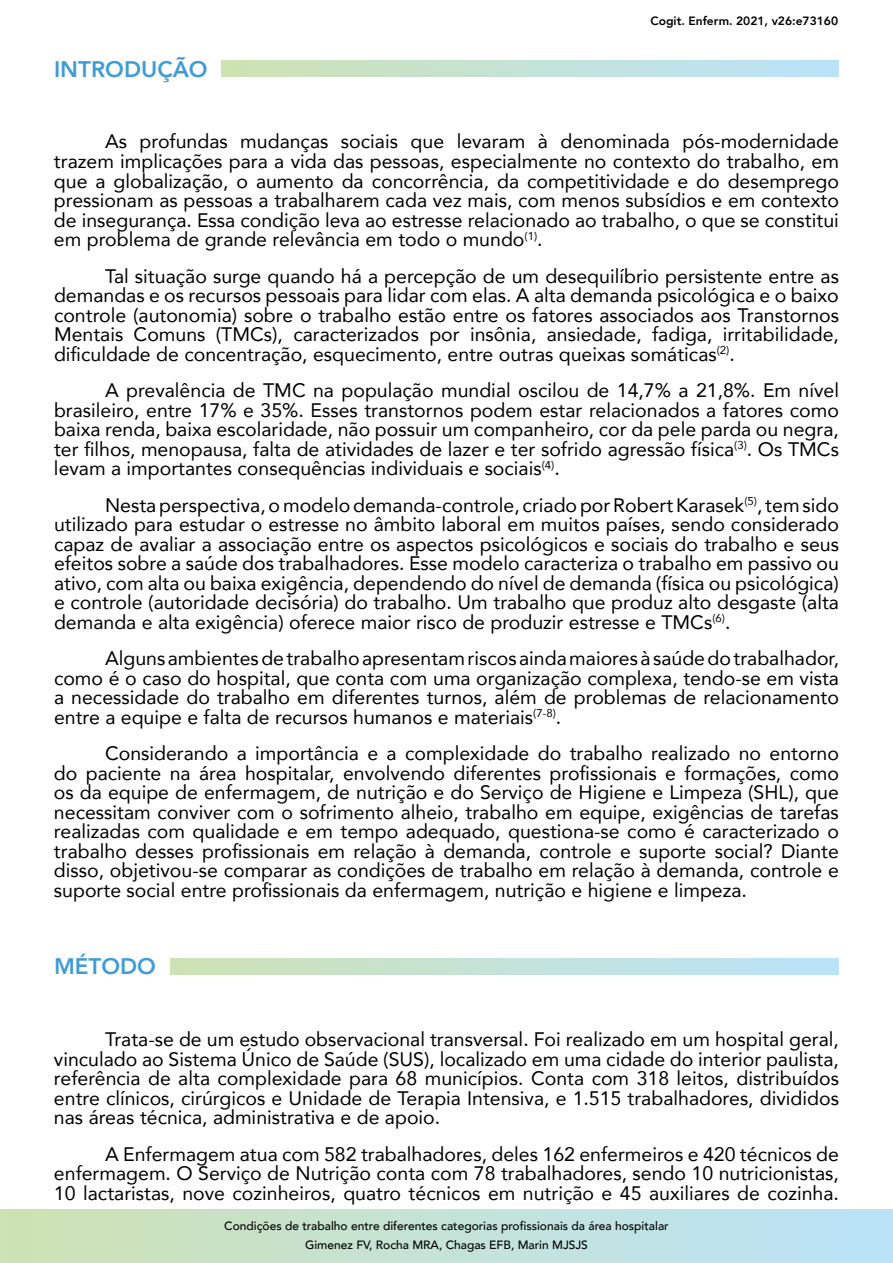
<style>
.page{position:relative;width:893px;height:1263px;background:#fff}
.page>*{position:absolute;margin:0;border:0;box-sizing:border-box;transform-origin:0 0}
.t1{font:800 22.5px "Avenir";color:#409cd4}
.t2{font:19.5px/19.5px "Avenir";color:#000;text-align:justify}
.t3{font:500 12px/18.6px "Avenir";color:#000;text-align:center}
.t4{font:800 12px "Avenir";color:#000}
</style>
<div class="page">
<div style="left:221px;top:60px;width:618px;height:17px;background:linear-gradient(to right,#cee2b3,#bae3fb)"></div>
<div style="left:170px;top:958px;width:669px;height:17px;background:linear-gradient(to right,#cee2b5,#bae3fb)"></div>
<svg style="left:0;top:1209px;width:893px;height:54px;background:#c4e2d6"></svg>
<p class="t1" style="left:54px;top:51px;width:155px">INTRODUÇÃO</p>
<p class="t4" style="left:650px;top:12px;width:189px">Cogit. Enferm. 2021, v26:e73160</p>
<p class="t2" style="left:54px;top:131px;width:786px;text-indent:51px">As profundas mudanças sociais que levaram à denominada pós-modernidade trazem implicações para a vida das pessoas, especialmente no contexto do trabalho, em que a globalização, o aumento da concorrência, da competitividade e do desemprego pressionam as pessoas a trabalharem cada vez mais, com menos subsídios e em contexto de insegurança. Essa condição leva ao estresse relacionado ao trabalho, o que se constitui em problema de grande relevância em todo o mundo<sup>(1)</sup>.</p>
<p class="t2" style="left:54px;top:265px;width:786px;text-indent:51px">Tal situação surge quando há a percepção de um desequilíbrio persistente entre as demandas e os recursos pessoais para lidar com elas. A alta demanda psicológica e o baixo controle (autonomia) sobre o trabalho estão entre os fatores associados aos Transtornos Mentais Comuns (TMCs), caracterizados por insônia, ansiedade, fadiga, irritabilidade, dificuldade de concentração, esquecimento, entre outras queixas somáticas<sup>(2)</sup>.</p>
<p class="t2" style="left:54px;top:380px;width:787px;text-indent:51px">A prevalência de TMC na população mundial oscilou de 14,7% a 21,8%. Em nível brasileiro, entre 17% e 35%. Esses transtornos podem estar relacionados a fatores como baixa renda, baixa escolaridade, não possuir um companheiro, cor da pele parda ou negra, ter filhos, menopausa, falta de atividades de lazer e ter sofrido agressão física<sup>(3)</sup>. Os TMCs levam a importantes consequências individuais e sociais<sup>(4)</sup>.</p>
<p class="t2" style="left:54px;top:494px;width:786px;text-indent:51px">Nesta perspectiva, o modelo demanda-controle, criado por Robert Karasek<sup>(5)</sup>, tem sido utilizado para estudar o estresse no âmbito laboral em muitos países, sendo considerado capaz de avaliar a associação entre os aspectos psicológicos e sociais do trabalho e seus efeitos sobre a saúde dos trabalhadores. Esse modelo caracteriza o trabalho em passivo ou ativo, com alta ou baixa exigência, dependendo do nível de demanda (física ou psicológica) e controle (autoridade decisória) do trabalho. Um trabalho que produz alto desgaste (alta demanda e alta exigência) oferece maior risco de produzir estresse e TMCs<sup>(6)</sup>.</p>
<p class="t2" style="left:54px;top:648px;width:787px;text-indent:51px">Alguns ambientes de trabalho apresentam riscos ainda maiores à saúde do trabalhador, como é o caso do hospital, que conta com uma organização complexa, tendo-se em vista a necessidade do trabalho em diferentes turnos, além de problemas de relacionamento entre a equipe e falta de recursos humanos e materiais<sup>(7-8)</sup>.</p>
<p class="t2" style="left:54px;top:743px;width:786px;text-indent:51px">Considerando a importância e a complexidade do trabalho realizado no entorno do paciente na área hospitalar, envolvendo diferentes profissionais e formações, como os da equipe de enfermagem, de nutrição e do Serviço de Higiene e Limpeza (SHL), que necessitam conviver com o sofrimento alheio, trabalho em equipe, exigências de tarefas realizadas com qualidade e em tempo adequado, questiona-se como é caracterizado o trabalho desses profissionais em relação à demanda, controle e suporte social? Diante disso, objetivou-se comparar as condições de trabalho em relação à demanda, controle e suporte social entre profissionais da enfermagem, nutrição e higiene e limpeza.</p>
<p class="t1" style="left:54px;top:949px;width:104px">MÉTODO</p>
<p class="t2" style="left:54px;top:1029px;width:786px;text-indent:51px">Trata-se de um estudo observacional transversal. Foi realizado em um hospital geral, vinculado ao Sistema Único de Saúde (SUS), localizado em uma cidade do interior paulista, referência de alta complexidade para 68 municípios. Conta com 318 leitos, distribuídos entre clínicos, cirúrgicos e Unidade de Terapia Intensiva, e 1.515 trabalhadores, divididos nas áreas técnica, administrativa e de apoio.</p>
<p class="t2" style="left:54px;top:1143px;width:786px;text-indent:51px">A Enfermagem atua com 582 trabalhadores, deles 162 enfermeiros e 420 técnicos de enfermagem. O Serviço de Nutrição conta com 78 trabalhadores, sendo 10 nutricionistas, 10 lactaristas, nove cozinheiros, quatro técnicos em nutrição e 45 auxiliares de cozinha.</p>
<p class="t3" style="left:224px;top:1216px;width:446px">Condições de trabalho entre diferentes categorias profissionais da área hospitalar<br>Gimenez FV, Rocha MRA, Chagas EFB, Marin MJSJS</p>
</div>
